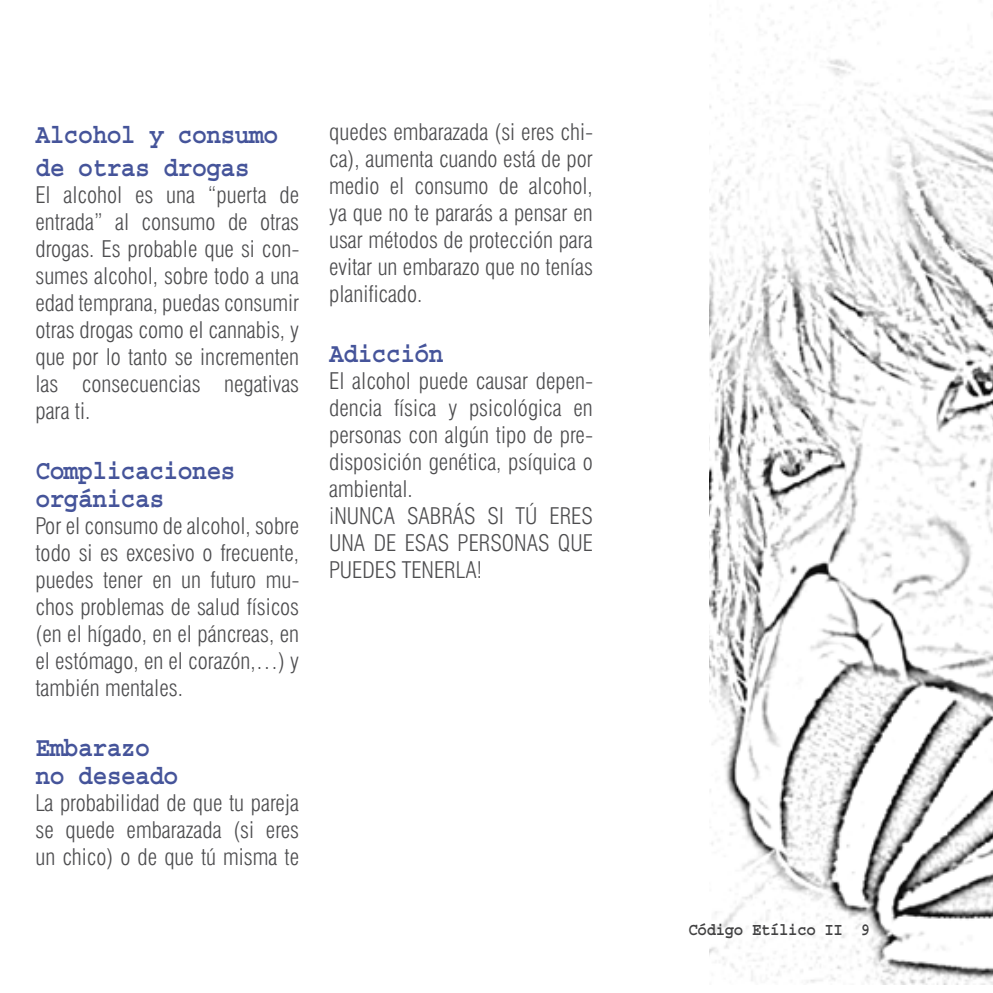
<style>
.page{position:relative;width:993px;height:993px;background:#fff}
.page>*{position:absolute;margin:0;border:0;box-sizing:border-box;transform-origin:0 0}
.t1{font:700 27.5px/27.5px "Courier";letter-spacing:-.025em;color:#45549a;scale:.9 1}
.t2{font:300 condensed 22.5px/27px "Swiss 721 BT";color:#4d4d4f;text-align:justify}
.t3{font:700 17.5px "Courier";letter-spacing:-.025em;color:#414142;scale:.9 1}
</style>
<div class="page">
<img style="left:709px;top:5px;width:283px;height:978px">
<p class="t1" style="left:35px;top:119px;width:271px;line-height:33px">Alcohol y consumo de otras drogas</p>
<p class="t2" style="left:35px;top:181px;width:265px">El alcohol es una “puerta de entrada” al consumo de otras drogas. Es probable que si con&shy;sumes alcohol, sobre todo a una edad temprana, puedas consumir otras drogas como el cannabis, y que por lo tanto se incrementen las consecuencias negativas para ti.</p>
<p class="t1" style="left:35px;top:457px;width:224px">Complicaciones orgánicas</p>
<p class="t2" style="left:35px;top:512px;width:265px">Por el consumo de alcohol, sobre todo si es excesivo o frecuente, puedes tener en un futuro mu&shy;chos problemas de salud físicos (en el hígado, en el páncreas, en el estómago, en el corazón,…) y también mentales.</p>
<p class="t1" style="left:35px;top:734px;width:160px">Embarazo no deseado</p>
<p class="t2" style="left:35px;top:788px;width:265px">La probabilidad de que tu pareja se quede embarazada (si eres un chico) o de que tú misma te</p>
<p class="t2" style="left:329px;top:118px;width:265px">quedes embarazada (si eres chi&shy;ca), aumenta cuando está de por medio el consumo de alcohol, ya que no te pararás a pensar en usar métodos de protección para evitar un embarazo que no tenías planificado.</p>
<p class="t1" style="left:329px;top:340px;width:129px">Adicción</p>
<p class="t2" style="left:329px;top:367px;width:265px;text-align:left">El alcohol puede causar depen&shy;dencia física y psicológica en personas con algún tipo de pre&shy;disposición genética, psíquica o ambiental.<br>¡NUNCA SABRÁS SI TÚ ERES<br>UNA DE ESAS PERSONAS QUE<br>PUEDES TENERLA!</p>
<p class="t3" style="left:688px;top:920px;width:203px">Código Etílico II 9</p>
</div>
